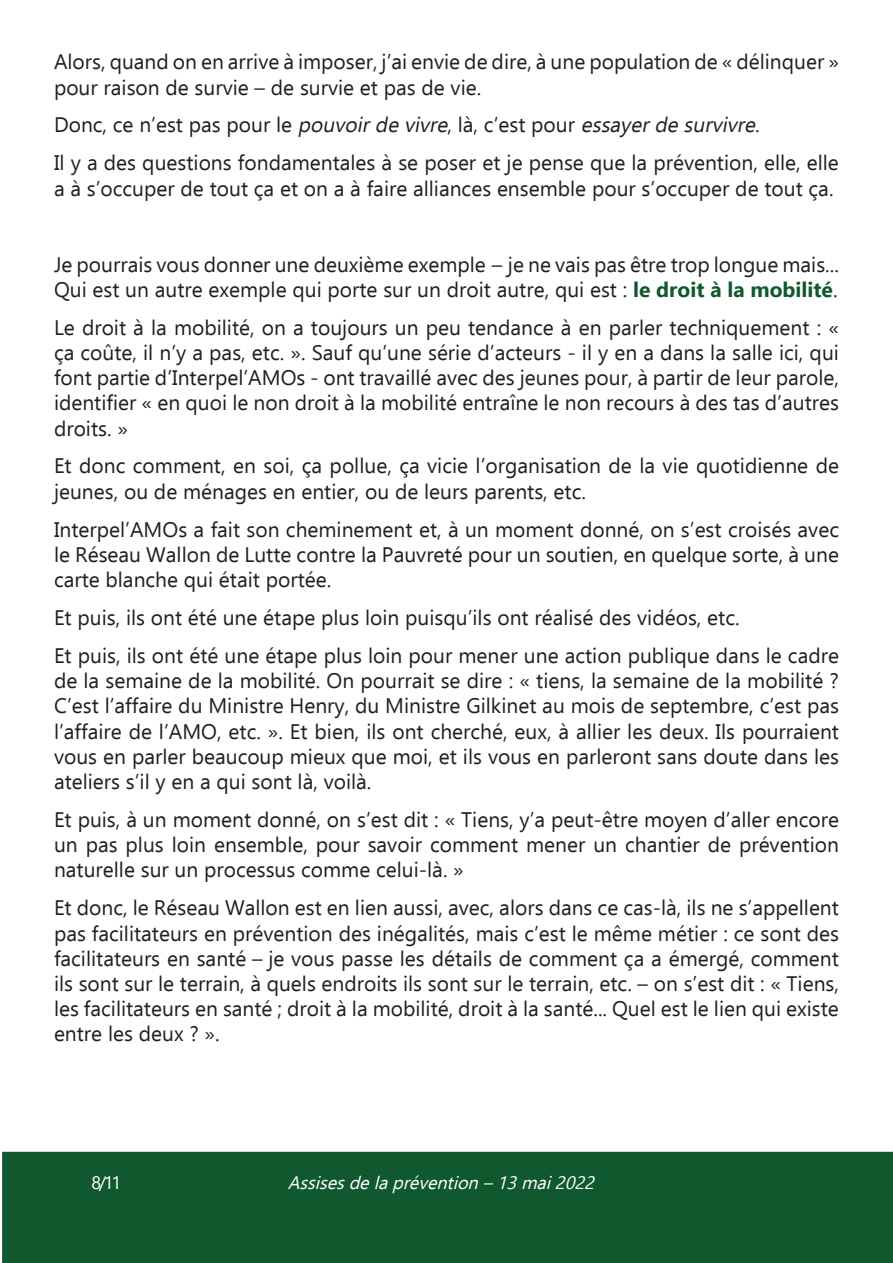
<style>
.page{position:relative;width:893px;height:1263px;background:#fff}
.page>*{position:absolute;margin:0;border:0;box-sizing:border-box;transform-origin:0 0}
.paragraphe_normal{font:21px/25.2px "Ebrima";color:#231f20;text-align:justify}
.t1{font:italic 18px "Ebrima";color:#fff}
.t2{font:18px "Ebrima";color:#fff}
.s1{font-style:italic}
.s2{font-weight:700;color:#10582d}
</style>
<div class="page">
<div style="left:2px;top:1152px;width:891px;height:111px;background:#10582d"></div>
<p class="paragraphe_normal" style="left:54px;top:49px;width:786px">Alors, quand on en arrive à imposer, j’ai envie de dire, à une population de « délinquer » pour raison de survie – de survie et pas de vie.</p>
<p class="paragraphe_normal" style="left:54px;top:112px;width:708px">D o n c, c e n ’ e s t p a s p o u r l e <span class="s1">pouvoirde vivre</span>, l à , c ’ e s t p o u r <span class="s1">essayerde survivre</span>.</p>
<p class="paragraphe_normal" style="left:54px;top:150px;width:786px">Il y a des questions fondamentales à se poser et je pense que la prévention, elle, elle a à s’occuper de tout ça et on a à faire alliances ensemble pour s’occuper de tout ça.</p>
<p class="paragraphe_normal" style="left:54px;top:251px;width:786px">Je pourrais vous donner une deuxième exemple – je ne vais pas être trop longue mais...<br>Qui est un autre exemple qui porte sur un droit autre, qui est : <span class="s2">le droit à la mobilité</span>.</p>
<p class="paragraphe_normal" style="left:54px;top:314px;width:786px">Le droit à la mobilité, on a toujours un peu tendance à en parler techniquement : « ça coûte, il n’y a pas, etc. ». Sauf qu’une série d’acteurs - il y en a dans la salle ici, qui font partie d’Interpel’AMOs - ont travaillé avec des jeunes pour, à partir de leur parole, identifier « en quoi le non droit à la mobilité entraîne le non recours à des tas d’autres droits. »</p>
<p class="paragraphe_normal" style="left:54px;top:453px;width:786px">Et donc comment, en soi, ça pollue, ça vicie l’organisation de la vie quotidienne de jeunes, ou de ménages en entier, ou de leurs parents, etc.</p>
<p class="paragraphe_normal" style="left:54px;top:516px;width:786px">Interpel’AMOs a fait son cheminement et, à un moment donné, on s’est croisés avec le Réseau Wallon de Lutte contre la Pauvreté pour un soutien, en quelque sorte, à une carte blanche qui était portée.</p>
<p class="paragraphe_normal" style="left:54px;top:604px;width:687px">Et puis, ils ont été une étape plus loin puisqu’ils ont réalisé des vidéos, etc.</p>
<p class="paragraphe_normal" style="left:54px;top:642px;width:786px">Et puis, ils ont été une étape plus loin pour mener une action publique dans le cadre de la semaine de la mobilité. On pourrait se dire : « tiens, la semaine de la mobilité ?<br>C’est l’affaire du Ministre Henry, du Ministre Gilkinet au mois de septembre, c’est pas l’affaire de l’AMO, etc. ». Et bien, ils ont cherché, eux, à allier les deux. Ils pourraient vous en parler beaucoup mieux que moi, et ils vous en parleront sans doute dans les ateliers s’il y en a qui sont là, voilà.</p>
<p class="paragraphe_normal" style="left:54px;top:806px;width:786px">Et puis, à un moment donné, on s’est dit : « Tiens, y’a peut-être moyen d’aller encore un pas plus loin ensemble, pour savoir comment mener un chantier de prévention naturelle sur un processus comme celui-là. »</p>
<p class="paragraphe_normal" style="left:54px;top:894px;width:786px">Et donc, le Réseau Wallon est en lien aussi, avec, alors dans ce cas-là, ils ne s’appellent pas facilitateurs en prévention des inégalités, mais c’est le même métier : ce sont des facilitateurs en santé – je vous passe les détails de comment ça a émergé, comment ils sont sur le terrain, à quels endroits ils sont sur le terrain, etc. – on s’est dit : « Tiens, les facilitateurs en santé ; droit à la mobilité, droit à la santé... Quel est le lien qui existe entre les deux ? ».</p>
<p class="t2" style="left:91px;top:1169px;width:31px">8/11</p>
<p class="t1" style="left:288px;top:1169px;width:314px">Assisesdelaprévention–13mai2022</p>
</div>
